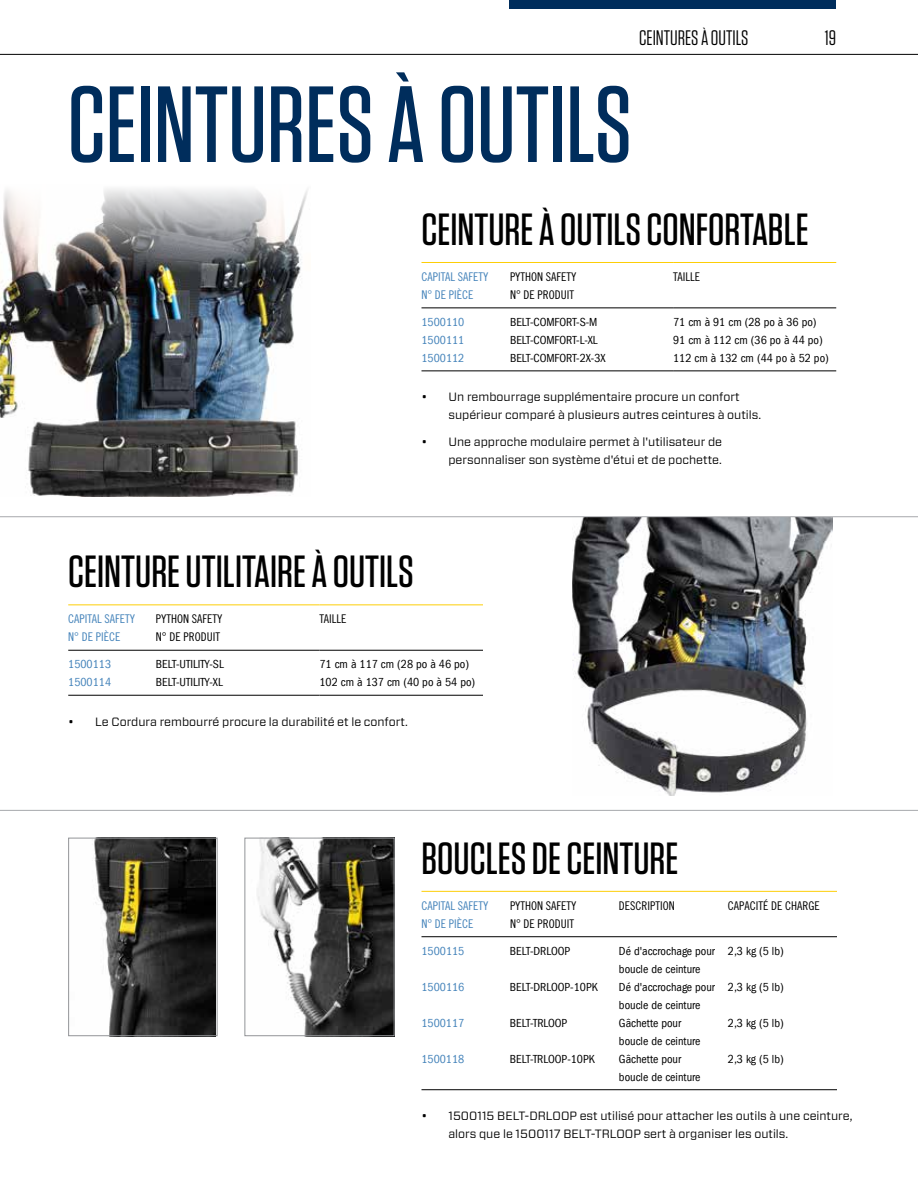
<style>
.page{position:relative;width:918px;height:1188px;background:#fff}
.page>*{position:absolute;margin:0;border:0;box-sizing:border-box;transform-origin:0 0}
.t1{font:500 108px "Tungsten";color:#002d5c}
.t2{font:500 45px "Tungsten";color:#000}
.t3{font:21px "Tungsten";color:#000}
.t4{font:condensed 12px/18px "Franklin Gothic LT Com";color:#000}
.t5{font:12px/18px "Forza";color:#000}
.t6{font:12px/18px "Trade Gothic LT Std Cn 18";color:#000}
.t7{font:12px/18px "Trade Gothic LT Std Cn 18";color:#4483ba}
.t8{font:condensed 12px "Franklin Gothic LT Com";color:#4483ba}
</style>
<div class="page">
<img style="left:573px;top:517px;width:259px;height:278px">
<img style="left:94px;top:840px;width:122px;height:194px">
<div style="left:68px;top:838px;width:150px;height:198px;border:1px solid #939598"></div>
<img style="left:257px;top:840px;width:135px;height:194px">
<div style="left:244px;top:838px;width:150px;height:198px;border:1px solid #939598"></div>
<hr style="left:68px;top:604px;width:88px;height:1px;background:#fdce07">
<hr style="left:156px;top:604px;width:164px;height:1px;background:#fdce07">
<hr style="left:320px;top:604px;width:163px;height:1px;background:#fdce07">
<hr style="left:68px;top:650px;width:88px;height:1px;background:#000">
<hr style="left:156px;top:650px;width:164px;height:1px;background:#000">
<hr style="left:320px;top:650px;width:163px;height:1px;background:#000">
<hr style="left:68px;top:695px;width:88px;height:1px;background:#000">
<hr style="left:156px;top:695px;width:164px;height:1px;background:#000">
<hr style="left:320px;top:695px;width:163px;height:1px;background:#000">
<hr style="left:422px;top:891px;width:88px;height:1px;background:#fdce07">
<hr style="left:510px;top:891px;width:109px;height:1px;background:#fdce07">
<hr style="left:619px;top:891px;width:109px;height:1px;background:#fdce07">
<hr style="left:728px;top:891px;width:109px;height:1px;background:#fdce07">
<hr style="left:422px;top:936px;width:88px;height:1px;background:#000">
<hr style="left:510px;top:936px;width:109px;height:1px;background:#000">
<hr style="left:619px;top:936px;width:109px;height:1px;background:#000">
<hr style="left:728px;top:936px;width:109px;height:1px;background:#000">
<hr style="left:422px;top:1089px;width:88px;height:1px;background:#000">
<hr style="left:510px;top:1089px;width:109px;height:1px;background:#000">
<hr style="left:619px;top:1089px;width:109px;height:1px;background:#000">
<hr style="left:728px;top:1089px;width:109px;height:1px;background:#000">
<img style="left:0;top:188px;width:308px;height:308px">
<hr style="left:0;top:516px;width:918px;height:1px;background:#a7a9ac">
<hr style="left:422px;top:262px;width:88px;height:1px;background:#fdce07">
<hr style="left:510px;top:262px;width:163px;height:1px;background:#fdce07">
<hr style="left:673px;top:262px;width:163px;height:1px;background:#fdce07">
<hr style="left:422px;top:307px;width:88px;height:1px;background:#000">
<hr style="left:510px;top:307px;width:163px;height:1px;background:#000">
<hr style="left:673px;top:307px;width:163px;height:1px;background:#000">
<hr style="left:422px;top:370px;width:88px;height:1px;background:#000">
<hr style="left:510px;top:370px;width:163px;height:1px;background:#000">
<hr style="left:673px;top:370px;width:163px;height:1px;background:#000">
<hr style="left:0;top:810px;width:918px;height:1px;background:#a7a9ac">
<hr style="left:0;top:54px;width:918px;height:1px;background:#000">
<div style="left:509px;top:0;width:327px;height:9px;background:#002d5c"></div>
<h1 class="t1" style="left:68px;top:68px;width:566px">CEINTURES À OUTILS</h1>
<h3 class="t3" style="left:639px;top:27px;width:111px">CEINTURES À OUTILS</h3>
<h3 class="t3" style="left:825px;top:27px;width:13px">19</h3>
<h2 class="t2" style="left:422px;top:206px;width:389px">CEINTURE À OUTILS CONFORTABLE</h2>
<p class="t7" style="left:422px;top:267px;width:68px">CAPITAL SAFETY<br>N° DE PIÈCE</p>
<p class="t6" style="left:510px;top:267px;width:68px">PYTHON SAFETY<br>N° DE PRODUIT</p>
<p class="t6" style="left:673px;top:267px;width:28px">TAILLE</p>
<p class="t8" style="left:422px;top:315px;width:44px">1500110</p>
<p class="t4" style="left:510px;top:313px;width:89px">BELT-COMFORT-S-M</p>
<p class="t4" style="left:673px;top:313px;width:145px">71 cm à 91 cm (28 po à 36 po)</p>
<p class="t8" style="left:422px;top:333px;width:44px">1500111</p>
<p class="t4" style="left:510px;top:331px;width:89px">BELT-COMFORT-L-XL</p>
<p class="t4" style="left:673px;top:331px;width:151px">91 cm à 112 cm (36 po à 44 po)</p>
<p class="t8" style="left:422px;top:351px;width:44px">1500112</p>
<p class="t4" style="left:510px;top:349px;width:97px">BELT-COMFORT-2X-3X</p>
<p class="t4" style="left:673px;top:349px;width:157px">112 cm à 132 cm (44 po à 52 po)</p>
<p class="t5" style="left:448px;top:388px;width:314px;text-indent:-27px">• Un rembourrage supplémentaire procure un confort supérieur comparé à plusieurs autres ceintures à outils.</p>
<p class="t5" style="left:422px;top:433px;width:302px;text-align:right">• Une approche modulaire permet à l'utilisateur de personnaliser son système d'étui et de pochette.</p>
<h2 class="t2" style="left:68px;top:548px;width:347px">CEINTURE UTILITAIRE À OUTILS</h2>
<p class="t7" style="left:68px;top:610px;width:68px">CAPITAL SAFETY<br>N° DE PIÈCE</p>
<p class="t6" style="left:156px;top:610px;width:68px">PYTHON SAFETY<br>N° DE PRODUIT</p>
<p class="t6" style="left:319px;top:610px;width:28px">TAILLE</p>
<p class="t8" style="left:68px;top:658px;width:44px">1500113</p>
<p class="t4" style="left:156px;top:655px;width:69px">BELT-UTILITY-SL</p>
<p class="t4" style="left:319px;top:655px;width:151px">71 cm à 117 cm (28 po à 46 po)</p>
<p class="t8" style="left:68px;top:676px;width:44px">1500114</p>
<p class="t4" style="left:156px;top:673px;width:68px">BELT-UTILITY-XL</p>
<p class="t4" style="left:319px;top:673px;width:157px">102 cm à 137 cm (40 po à 54 po)</p>
<p class="t5" style="left:68px;top:713px;width:341px">• Le Cordura rembourré procure la durabilité et le confort.</p>
<h2 class="t2" style="left:422px;top:835px;width:258px">BOUCLES DE CEINTURE</h2>
<p class="t7" style="left:422px;top:896px;width:68px">CAPITAL SAFETY<br>N° DE PIÈCE</p>
<p class="t6" style="left:510px;top:896px;width:68px">PYTHON SAFETY<br>N° DE PRODUIT</p>
<p class="t6" style="left:619px;top:896px;width:57px">DESCRIPTION</p>
<p class="t6" style="left:728px;top:896px;width:93px">CAPACITÉ DE CHARGE</p>
<p class="t8" style="left:421px;top:944px;width:44px">1500115</p>
<p class="t4" style="left:510px;top:942px;width:62px">BELT-DRLOOP</p>
<p class="t4" style="left:619px;top:942px;width:98px">Dé d'accrochage pour boucle de ceinture</p>
<p class="t4" style="left:728px;top:942px;width:57px">2,3 kg (5 lb)</p>
<p class="t8" style="left:421px;top:980px;width:44px">1500116</p>
<p class="t4" style="left:510px;top:978px;width:89px">BELT-DRLOOP-10PK</p>
<p class="t4" style="left:619px;top:978px;width:98px">Dé d'accrochage pour boucle de ceinture</p>
<p class="t4" style="left:728px;top:978px;width:57px">2,3 kg (5 lb)</p>
<p class="t8" style="left:421px;top:1016px;width:44px">1500117</p>
<p class="t4" style="left:510px;top:1014px;width:59px">BELT-TRLOOP</p>
<p class="t4" style="left:619px;top:1014px;width:83px">Gâchette pour boucle de ceinture</p>
<p class="t4" style="left:728px;top:1014px;width:57px">2,3 kg (5 lb)</p>
<p class="t8" style="left:421px;top:1052px;width:44px">1500118</p>
<p class="t4" style="left:510px;top:1050px;width:86px">BELT-TRLOOP-10PK</p>
<p class="t4" style="left:619px;top:1050px;width:83px">Gâchette pour boucle de ceinture</p>
<p class="t4" style="left:728px;top:1050px;width:57px">2,3 kg (5 lb)</p>
<p class="t5" style="left:448px;top:1107px;width:406px;text-indent:-27px">• 1500115 BELT-DRLOOP est utilisé pour attacher les outils à une ceinture, alors que le 1500117 BELT-TRLOOP sert à organiser les outils.</p>
</div>
